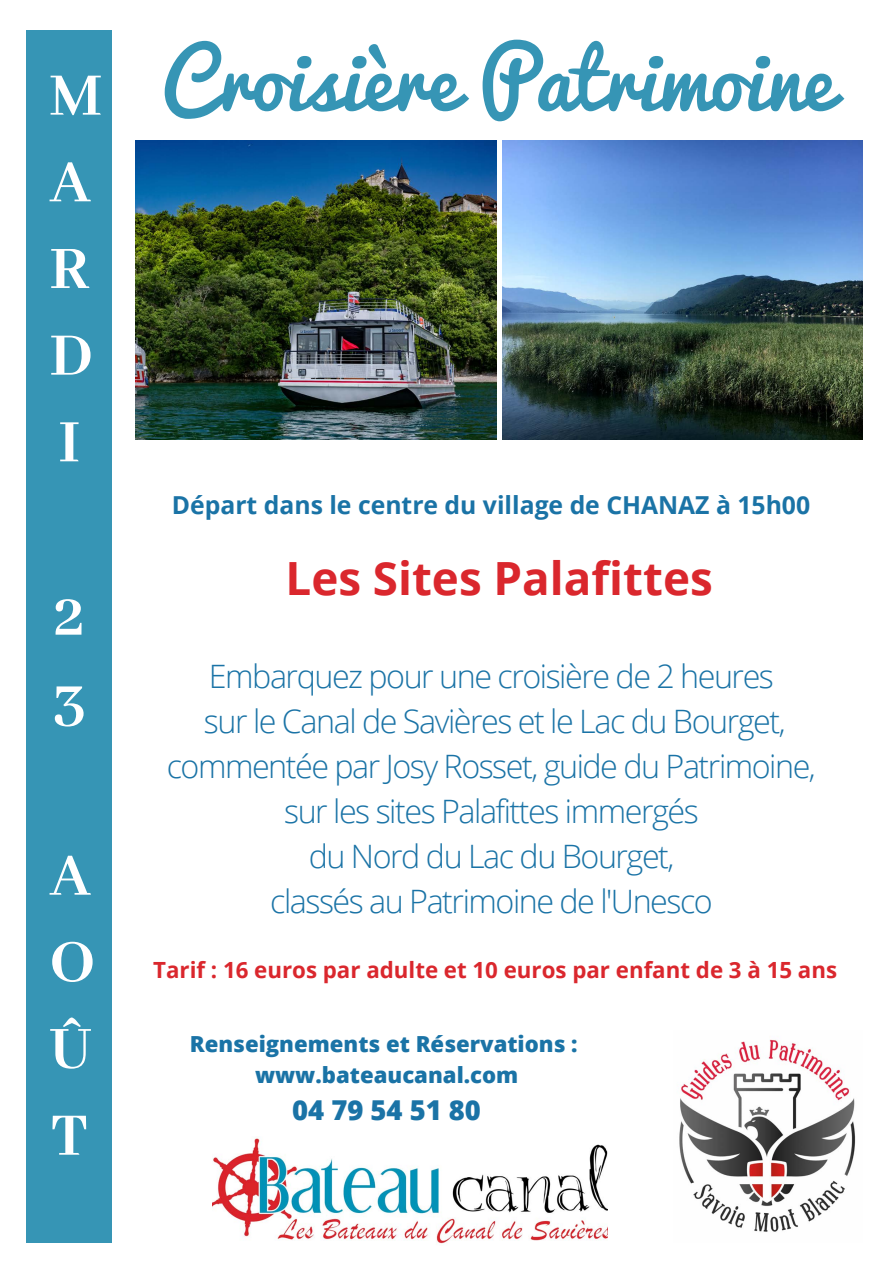
<style>
.page{position:relative;width:893px;height:1263px;background:#fff}
.page>*{position:absolute;margin:0;border:0;box-sizing:border-box;transform-origin:0 0}
.t1{font:80.47px "Pacifico";color:#3695b5}
.t2{font:700 66.53px "Abhaya Libre";color:#fff}
.t3{font:700 45.75px "Open Sans";color:#da272d}
.t4{font:300 32.25px/45px "Open Sans";letter-spacing:-.045em;color:#1a73a6;text-align:center}
.t5{font:800 27.38px "Open Sans";color:#1a73a6}
.t6{font:700 24.75px "Open Sans";color:#1a73a6}
.t7{font:700 22.27px "Open Sans";color:#da272d}
.t8{font:800 22.12px "Open Sans";color:#1a73a6}
</style>
<div class="page">
<div style="left:27px;top:30px;width:85px;height:1212px;background:#3695b5"></div>
<img style="left:136px;top:141px;width:360px;height:299px">
<img style="left:502px;top:141px;width:360px;height:299px">
<img style="left:212px;top:1137px;width:395px;height:107px">
<img style="left:679px;top:1039px;width:177px;height:193px">
<p class="t2" style="left:50px;top:59px;width:54px">M</p>
<p class="t2" style="left:50px;top:145px;width:43px">A</p>
<p class="t2" style="left:50px;top:232px;width:41px">R</p>
<p class="t2" style="left:50px;top:319px;width:45px">D</p>
<p class="t2" style="left:58px;top:405px;width:23px">I</p>
<p class="t2" style="left:54px;top:579px;width:33px">2</p>
<p class="t2" style="left:52px;top:665px;width:36px">3</p>
<p class="t2" style="left:50px;top:839px;width:43px">A</p>
<p class="t2" style="left:50px;top:925px;width:47px">O</p>
<p class="t2" style="left:50px;top:1012px;width:43px">Û</p>
<p class="t2" style="left:51px;top:1099px;width:38px">T</p>
<p class="t1" style="left:161px;top:36px;width:673px">Croisière Patrimoine</p>
<p class="t6" style="left:172px;top:487px;width:640px">Départ dans le centre du village de CHANAZ à 15h00</p>
<p class="t3" style="left:285px;top:546px;width:429px">Les Sites Palafittes</p>
<p class="t4" style="left:209px;top:653px;width:566px">Embarquez pour une croisière de 2 heures</p>
<p class="t4" style="left:167px;top:698px;width:650px">sur le Canal de Savières et le Lac du Bourget, commentée par Josy Rosset, guide du Patrimoine,</p>
<p class="t4" style="left:284px;top:788px;width:416px">sur les sites Palafittes immergés</p>
<p class="t4" style="left:309px;top:833px;width:367px">du Nord du Lac du Bourget,</p>
<p class="t4" style="left:270px;top:878px;width:444px">classés au Patrimoine de l'Unesco</p>
<p class="t7" style="left:153px;top:954px;width:685px">Tarif : 16 euros par adulte et 10 euros par enfant de 3 à 15 ans</p>
<p class="t8" style="left:190px;top:1028px;width:389px">Renseignements et Réservations :</p>
<p class="t8" style="left:255px;top:1059px;width:265px">www.bateaucanal.com</p>
<p class="t5" style="left:292px;top:1091px;width:190px">04 79 54 51 80</p>
</div>
